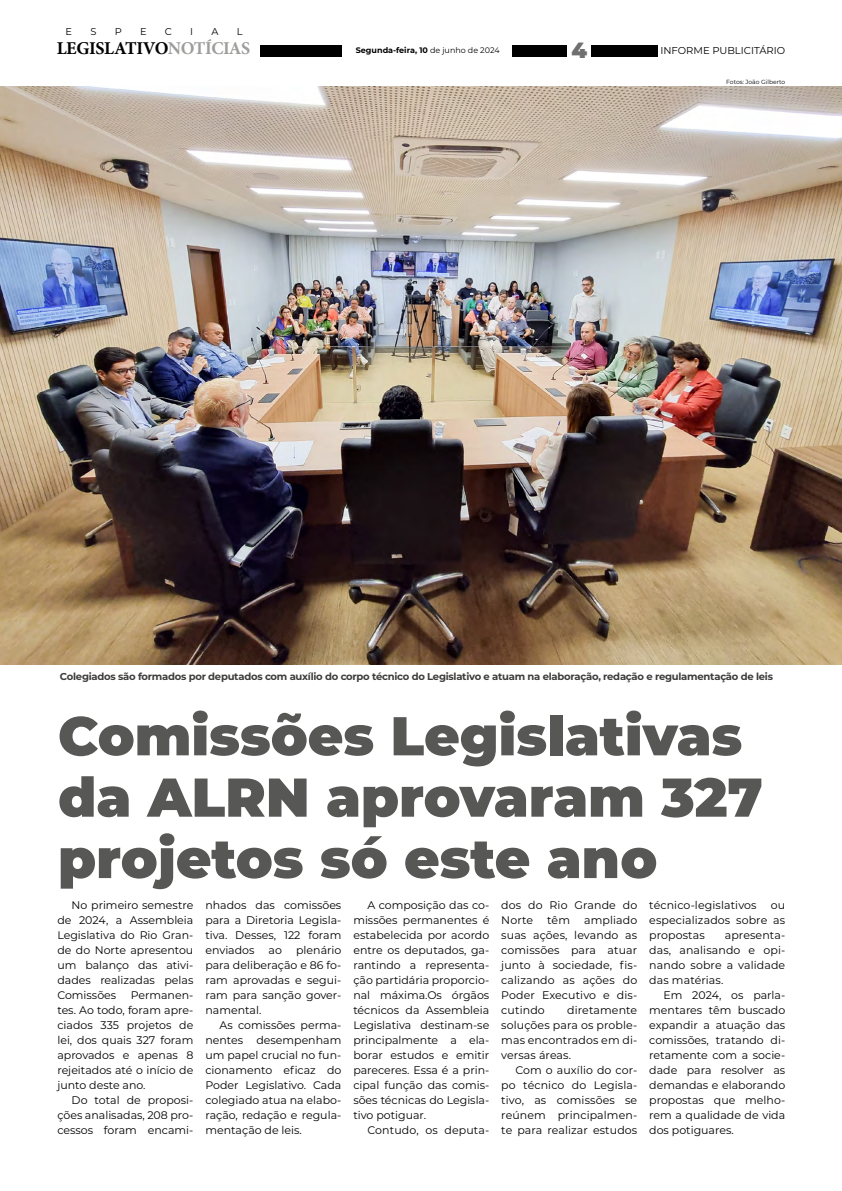
<style>
.page{position:relative;width:842px;height:1191px;background:#fff}
.page>*{position:absolute;margin:0;border:0;box-sizing:border-box;transform-origin:0 0}
.t1{font:900 54.5px/61.3px "Montserrat";color:#575756}
.t2{font:900 22px "Montserrat";color:#706f6f}
.t3{font:700 18.1px "Minion Pro";letter-spacing:-.025em;color:#000}
.t4{font:11px/15px "Montserrat";color:#000;text-align:justify}
.t5{font:700 10px "Montserrat";letter-spacing:-.025em;color:#3c3c3b}
.t6{font:10px "Montserrat";color:#000}
.t7{font:9.8px "Montserrat";color:#000}
.t8{font:700 8px "Montserrat";color:#000}
.t9{font:6px "Montserrat";color:#000}
.s1{color:#9d9d9c}
.s2{font-weight:400}
</style>
<div class="page">
<div style="left:261px;top:45px;width:81px;height:12px;background:#000"></div>
<div style="left:513px;top:45px;width:145px;height:12px;background:#000"></div>
<div style="left:568px;top:37px;width:23px;height:22px;background:#fff"></div>
<img style="left:0;top:86px;width:842px;height:578px">
<p class="t7" style="left:65px;top:25px;width:8px">E</p>
<p class="t7" style="left:90px;top:25px;width:8px">S</p>
<p class="t7" style="left:115px;top:25px;width:9px">P</p>
<p class="t7" style="left:140px;top:25px;width:8px">E</p>
<p class="t7" style="left:165px;top:25px;width:9px">C</p>
<p class="t7" style="left:190px;top:25px;width:4px">I</p>
<p class="t7" style="left:212px;top:25px;width:9px">A</p>
<p class="t7" style="left:237px;top:25px;width:7px">L</p>
<h3 class="t3" style="left:57px;top:36px;width:195px">LEGISLATIVO<span class="s1">NOTÍCIAS</span></h3>
<p class="t8" style="left:356px;top:44px;width:145px">Segunda-feira, 10 <span class="s2">de junho de 2024</span></p>
<p class="t6" style="left:660px;top:44px;width:126px">INFORME PUBLICITÁRIO</p>
<h2 class="t2" style="left:572px;top:34px;width:17px">4</h2>
<p class="t9" style="left:726px;top:78px;width:61px">Fotos: João Gilberto</p>
<p class="t5" style="left:60px;top:669px;width:714px">Colegiados são formados por deputados com auxílio do corpo técnico do Legislativo e atuam na elaboração, redação e regulamentação de leis</p>
<h1 class="t1" style="left:58px;top:702px;width:706px">Comissões Legislativas da ALRN aprovaram 327 projetos só este ano</h1>
<p class="t4" style="left:57px;top:897px;width:137px;text-indent:14px">No primeiro semestre de 2024, a Assembleia Legislativa do Rio Gran&shy;de do Norte apresentou um balanço das ativi&shy;dades realizadas pelas Comissões</p>
<p class="t4" style="left:57px;top:987px;width:137px;text-indent:73px">Permanen&shy;tes. Ao todo, foram apre&shy;ciados 335 projetos de lei, dos quais 327 foram aprovados e apenas 8 rejeitados até o início de junto deste ano.</p>
<p class="t4" style="left:57px;top:1092px;width:137px;text-indent:14px">Do total de proposi&shy;ções analisadas, 208 pro&shy;cessos foram encami-</p>
<p class="t4" style="left:205px;top:897px;width:137px">nhados das comissões para a Diretoria Legisla&shy;tiva. Desses, 122 foram enviados</p>
<p class="t4" style="left:205px;top:942px;width:137px;text-indent:91px">plenário para deliberação e 86 fo&shy;ram aprovadas e segui&shy;ram para sanção gover&shy;namental.</p>
<p class="t4" style="left:205px;top:1017px;width:137px;text-indent:14px">As comissões perma&shy;nentes desempenham um papel crucial no fun&shy;cionamento eficaz do Poder Legislativo. Cada colegiado atua na elabo&shy;ração, redação e regula&shy;mentação de leis.</p>
<p class="t4" style="left:269px;top:942px;width:15px">ao</p>
<p class="t4" style="left:353px;top:897px;width:137px;text-indent:14px">A composição das co&shy;missões permanentes é estabelecida por acordo entre os deputados, ga&shy;rantindo a representa&shy;ção partidária proporcio&shy;nal máxima.Os órgãos técnicos da Assembleia Legislativa destinam-se principalmente a ela&shy;borar estudos e emitir pareceres. Essa é a prin&shy;cipal função das comis&shy;sões técnicas do Legisla&shy;tivo potiguar.</p>
<p class="t4" style="left:367px;top:1122px;width:123px">Contudo, os deputa-</p>
<p class="t4" style="left:501px;top:897px;width:137px">dos do Rio Grande do<br>Norte</p>
<p class="t4" style="left:501px;top:912px;width:137px;text-indent:83px">ampliado suas ações, levando as comissões para atuar junto à sociedade, fis&shy;calizando as ações do Poder Executivo e dis&shy;cutindo</p>
<p class="t4" style="left:547px;top:912px;width:24px">têm</p>
<p class="t4" style="left:501px;top:1002px;width:137px;text-indent:66px">diretamente soluções para os proble&shy;mas encontrados em di&shy;versas áreas.</p>
<p class="t4" style="left:501px;top:1062px;width:137px;text-indent:14px">Com o auxílio do cor&shy;po técnico do Legisla&shy;tivo, as comissões se reúnem principalmen&shy;te para realizar estudos</p>
<p class="t4" style="left:649px;top:897px;width:109px">técnico-legislativos</p>
<p class="t4" style="left:649px;top:897px;width:137px;text-indent:122px">ou especializados sobre as propostas</p>
<p class="t4" style="left:649px;top:927px;width:137px;text-indent:75px">apresenta&shy;das, analisando e opi&shy;nando sobre a validade das matérias.</p>
<p class="t4" style="left:649px;top:987px;width:137px;text-indent:14px">Em 2024, os parla&shy;mentares têm buscado expandir a atuação das comissões, tratando di&shy;retamente com a socie&shy;dade para resolver as demandas e elaborando propostas que melho&shy;rem a qualidade de vida dos potiguares.</p>
</div>
